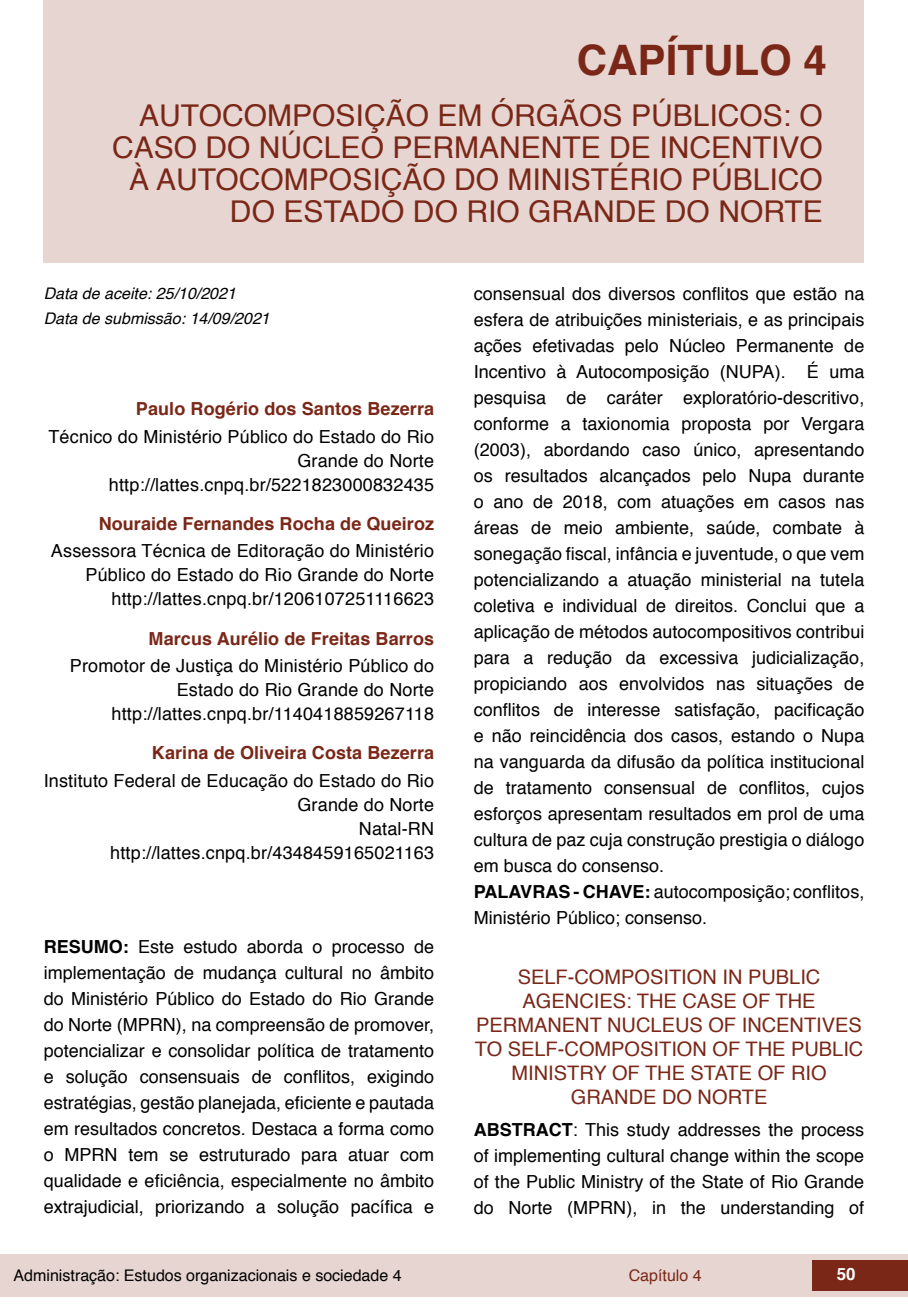
<style>
.page{position:relative;width:908px;height:1304px;background:#fff}
.page>*{position:absolute;margin:0;border:0;box-sizing:border-box;transform-origin:0 0}
.t1{font:700 42px "Helvetica";color:#7a2717}
.t2{font:30px/32px "Helvetica";color:#7a2717;text-align:right}
.t3{font:20px/24px "Helvetica";color:#7a2717;text-align:center}
.t4{font:18px/26px "Helvetica";color:#000;text-align:right}
.t5{font:700 18px "Helvetica";letter-spacing:.005em;color:#7a2717}
.t6{font:700 16.8px "Helvetica";color:#fff}
.t7{font:italic 16px "Helvetica";color:#000}
.t8{font:16px "Helvetica";color:#000}
.t9{font:16px "Helvetica";color:#7a2717}
.s1{font-weight:700}
</style>
<div class="page">
<div style="left:0;top:1254px;width:906px;height:43px;background:#e6d5d1"></div>
<div style="left:812px;top:1261px;width:95px;height:30px;background:#7a2717"></div>
<div style="left:44px;top:0;width:819px;height:263px;background:#e6d5d1"></div>
<h1 class="t1" style="left:576px;top:26px;width:251px">CAPÍTULO 4</h1>
<h2 class="t2" style="left:112px;top:101px;width:712px">AUTOCOMPOSIÇÃO EM ÓRGÃOS PÚBLICOS: O CASO DO NÚCLEO PERMANENTE DE INCENTIVO À AUTOCOMPOSIÇÃO DO MINISTÉRIO PÚBLICO DO ESTADO DO RIO GRANDE DO NORTE</h2>
<p class="t7" style="left:44px;top:280px;width:194px">Data de aceite: 25/10/2021</p>
<p class="t7" style="left:44px;top:306px;width:227px">Data de submissão: 14/09/2021</p>
<p class="t5" style="left:136px;top:395px;width:299px">Paulo Rogério dos Santos Bezerra</p>
<p class="t4" style="left:48px;top:425px;width:387px;line-height:24px">Técnico do Ministério Público do Estado do Rio<br>Grande do Norte http://lattes.cnpq.br/5221823000832435</p>
<p class="t5" style="left:99px;top:509px;width:337px">Nouraide Fernandes Rocha de Queiroz</p>
<p class="t4" style="left:51px;top:540px;width:384px;line-height:24px">Assessora Técnica de Editoração do Ministério<br>Público do Estado do Rio Grande do Norte http://lattes.cnpq.br/1206107251116623</p>
<p class="t5" style="left:148px;top:624px;width:287px">Marcus Aurélio de Freitas Barros</p>
<p class="t4" style="left:70px;top:654px;width:365px;line-height:24px">Promotor de Justiça do Ministério Público do<br>Estado do Rio Grande do Norte http://lattes.cnpq.br/1140418859267118</p>
<p class="t5" style="left:152px;top:739px;width:283px">Karina de Oliveira Costa Bezerra</p>
<p class="t4" style="left:44px;top:769px;width:392px;line-height:24px">Instituto Federal de Educação do Estado do Rio<br>Grande do Norte<br>Natal-RN http://lattes.cnpq.br/4348459165021163</p>
<p class="t4" style="left:44px;top:934px;width:392px;text-align:justify"><span class="s1">RESUMO:</span> Este estudo aborda o processo de implementação de mudança cultural no âmbito do Ministério Público do Estado do Rio Grande do Norte (MPRN), na compreensão de promover, potencializar e consolidar política de tratamento e solução consensuais de conflitos, exigindo estratégias, gestão planejada, eficiente e pautada em resultados concretos. Destaca a forma como o MPRN tem se estruturado para atuar com qualidade e eficiência, especialmente no âmbito extrajudicial, priorizando a solução pacífica e</p>
<p class="t4" style="left:473px;top:281px;width:392px;text-align:left">consensual dos diversos conflitos que estão na esfera de atribuições ministeriais, e as principais ações efetivadas pelo Núcleo Permanente de Incentivo à Autocomposição (NUPA). É uma pesquisa de caráter exploratório-descritivo, conforme a taxionomia proposta por Vergara (2003), abordando caso único, apresentando os resultados alcançados pelo Nupa durante o ano de 2018, com atuações em casos nas áreas de meio ambiente, saúde, combate à sonegação fiscal, infância e juventude, o que vem potencializando a atuação ministerial na tutela coletiva e individual de direitos. Conclui que a aplicação de métodos autocompositivos contribui para a redução da excessiva judicialização, propiciando aos envolvidos nas situações de conflitos de interesse satisfação, pacificação e não reincidência dos casos, estando o Nupa na vanguarda da difusão da política institucional de tratamento consensual de conflitos, cujos esforços apresentam resultados em prol de uma cultura de paz cuja construção prestigia o diálogo em busca do consenso.<br><span class="s1">PALAVRAS - CHAVE:</span> autocomposição; conflitos, Ministério Público; consenso.</p>
<p class="t3" style="left:474px;top:966px;width:390px">SELF-COMPOSITION IN PUBLIC<br>AGENCIES: THE CASE OF THE<br>PERMANENT NUCLEUS OF INCENTIVES<br>TO SELF-COMPOSITION OF THE PUBLIC<br>MINISTRY OF THE STATE OF RIO<br>GRANDE DO NORTE</p>
<p class="t4" style="left:473px;top:1117px;width:392px;text-align:justify"><span class="s1">ABSTRACT</span>: This study addresses the process of implementing cultural change within the scope of the Public Ministry of the State of Rio Grande do Norte (MPRN), in the understanding of</p>
<p class="t8" style="left:14px;top:1263px;width:389px">Administração: Estudos organizacionais e sociedade 4</p>
<p class="t9" style="left:628px;top:1263px;width:74px">Capítulo 4</p>
<p class="t6" style="left:836px;top:1261px;width:20px">50</p>
</div>
